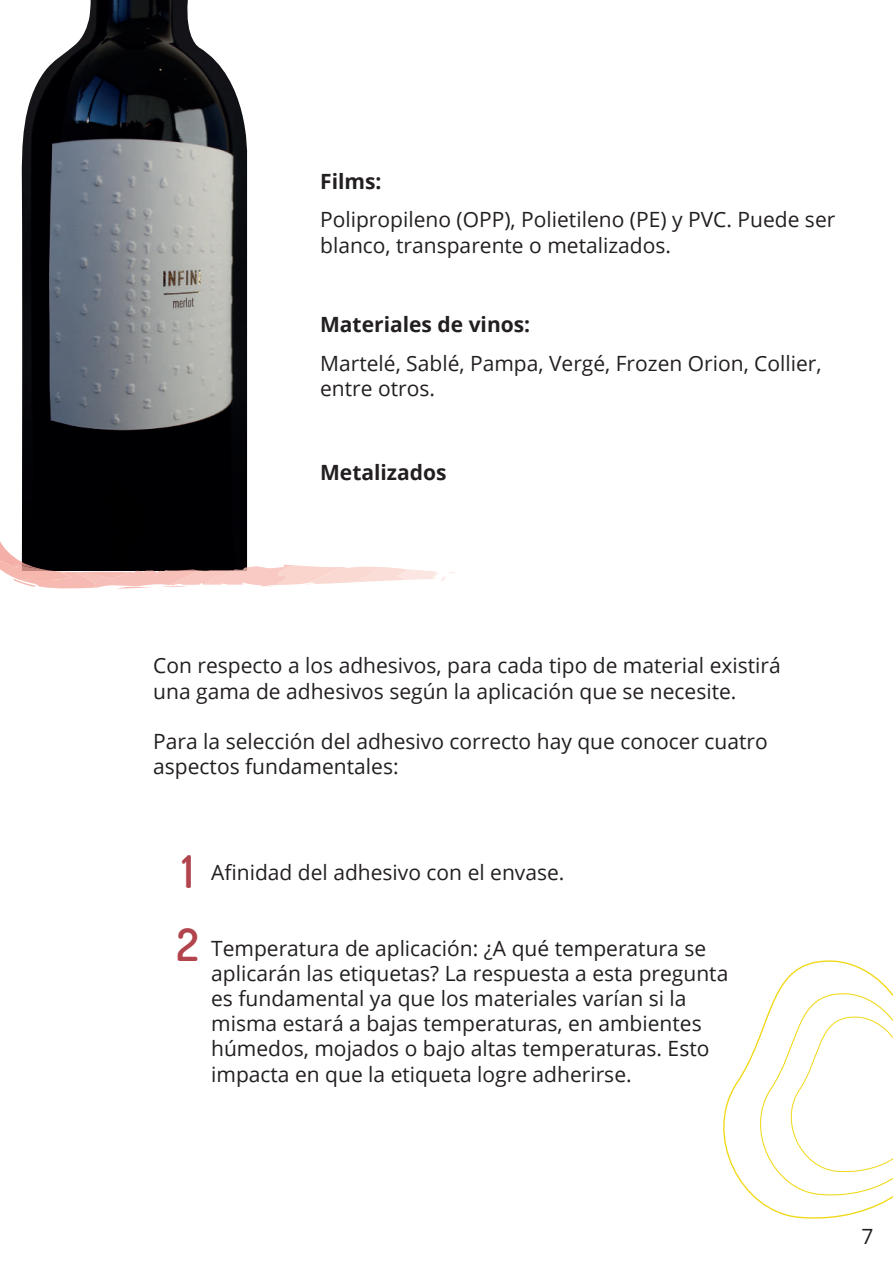
<style>
.page{position:relative;width:893px;height:1263px;background:#fff}
.page>*{position:absolute;margin:0;border:0;box-sizing:border-box;transform-origin:0 0}
.t1{font:600 45px/73.1px "Dosis";color:#b1444d}
.t2{font:21px/25.2px "Open Sans";color:#231f20}
.t3{font:700 21px "Open Sans";color:#231f20}
</style>
<div class="page">
<svg style="left:723px;top:960px;width:169px;height:259px"></svg>
<svg style="left:744px;top:987px;width:149px;height:211px"></svg>
<img style="left:22px;top:0;width:226px;height:539px">
<svg style="left:0;top:539px;width:456px;height:50px"></svg>
<p class="t3" style="left:320px;top:166px;width:63px">Films:</p>
<p class="t2" style="left:320px;top:207px;width:517px">Polipropileno (OPP), Polietileno (PE) y PVC. Puede ser blanco, transparente o metalizados.</p>
<p class="t3" style="left:320px;top:310px;width:212px">Materiales de vinos:</p>
<p class="t2" style="left:320px;top:350px;width:503px">Martelé, Sablé, Pampa, Vergé, Frozen Orion, Collier, entre otros.</p>
<p class="t3" style="left:320px;top:458px;width:128px">Metalizados</p>
<p class="t2" style="left:153px;top:652px;width:629px">Con respecto a los adhesivos, para cada tipo de material existirá una gama de adhesivos según la aplicación que se necesite.</p>
<p class="t2" style="left:153px;top:728px;width:616px">Para la selección del adhesivo correcto hay que conocer cuatro aspectos fundamentales:</p>
<h1 class="t1" style="left:177px;top:834px;width:24px">1<br>2</h1>
<p class="t2" style="left:211px;top:859px;width:355px">Afinidad del adhesivo con el envase.</p>
<p class="t2" style="left:211px;top:935px;width:519px">Temperatura de aplicación: ¿A qué temperatura se aplicarán las etiquetas? La respuesta a esta pregunta es fundamental ya que los materiales varían si la misma estará a bajas temperaturas, en ambientes húmedos, mojados o bajo altas temperaturas. Esto impacta en que la etiqueta logre adherirse.</p>
<p class="t2" style="left:861px;top:1223px;width:14px">7</p>
</div>
